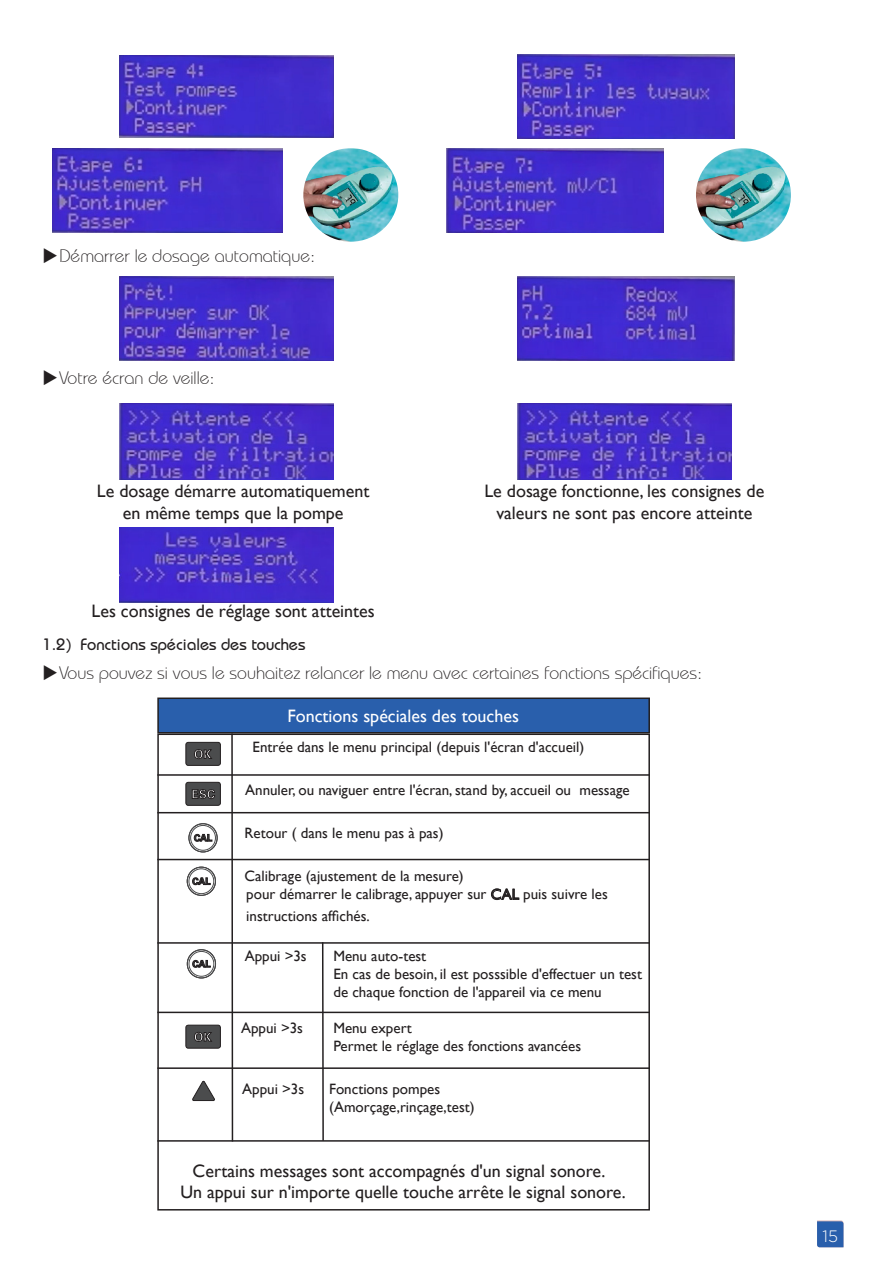
<style>
.page{position:relative;width:893px;height:1263px;background:#fff}
.page>*{position:absolute;margin:0;border:0;box-sizing:border-box;transform-origin:0 0}
.t1{font:18px/21.6px "Gill Sans";color:#231f20;text-align:center}
.t2{font:300 18px "Bauhaus IT Cby BT";color:#231f20}
.t3{font:18px "Gill Sans";color:#fff}
.t4{font:500 16.5px "Bauhaus Std";color:#231f20}
.t5{font:300 16.5px "Gotham";color:#fff}
.t6{font:15px "Gill Sans";color:#231f20}
</style>
<div class="page">
<div style="left:158px;top:698px;width:491px;height:35px;background:#295fac"></div>
<div style="left:157px;top:697px;width:493px;height:36px;border:2px solid #231f20"></div>
<div style="left:186px;top:742px;width:34px;height:23px;background:#4b4c4d;border-radius:2px"></div>
<div style="left:186px;top:742px;width:35px;height:23px;border:1px solid #231f20;border-radius:2px"></div>
<svg style="left:194px;top:749px;width:18px;height:10px"></svg>
<div style="left:186px;top:782px;width:34px;height:23px;background:#4b4c4d;border-radius:2px"></div>
<div style="left:186px;top:782px;width:35px;height:23px;border:1px solid #231f20;border-radius:2px"></div>
<svg style="left:192px;top:789px;width:23px;height:10px"></svg>
<svg style="left:189px;top:824px;width:28px;height:28px"></svg>
<div style="left:189px;top:823px;width:28px;height:29px;border:1px solid #4b4c4d;border-radius:50%"></div>
<div style="left:190px;top:825px;width:26px;height:25px;border:1px solid #4b4c4d;border-radius:50%"></div>
<svg style="left:194px;top:834px;width:18px;height:8px"></svg>
<svg style="left:187px;top:867px;width:28px;height:28px"></svg>
<div style="left:187px;top:867px;width:29px;height:28px;border:1px solid #4b4c4d;border-radius:50%"></div>
<div style="left:189px;top:869px;width:25px;height:25px;border:1px solid #4b4c4d;border-radius:50%"></div>
<svg style="left:192px;top:877px;width:19px;height:8px"></svg>
<svg style="left:187px;top:950px;width:29px;height:28px"></svg>
<div style="left:187px;top:949px;width:29px;height:29px;border:1px solid #4b4c4d;border-radius:50%"></div>
<div style="left:189px;top:951px;width:25px;height:25px;border:1px solid #4b4c4d;border-radius:50%"></div>
<svg style="left:192px;top:960px;width:19px;height:8px"></svg>
<div style="left:186px;top:1025px;width:34px;height:23px;background:#4b4c4d;border-radius:2px"></div>
<div style="left:186px;top:1025px;width:35px;height:23px;border:1px solid #231f20;border-radius:2px"></div>
<svg style="left:194px;top:1032px;width:18px;height:10px"></svg>
<svg style="left:192px;top:1081px;width:23px;height:20px"></svg>
<div style="left:157px;top:733px;width:493px;height:477px;border:2px solid #231f20"></div>
<hr style="left:157px;top:774px;width:493px;height:2px;background:#231f20">
<hr style="left:157px;top:812px;width:493px;height:1px;background:#231f20">
<hr style="left:157px;top:859px;width:493px;height:1px;background:#231f20">
<hr style="left:157px;top:942px;width:493px;height:2px;background:#231f20">
<hr style="left:157px;top:1012px;width:493px;height:1px;background:#231f20">
<hr style="left:157px;top:1067px;width:493px;height:2px;background:#231f20">
<hr style="left:157px;top:1140px;width:493px;height:2px;background:#231f20">
<hr style="left:231px;top:733px;width:2px;height:408px;background:#231f20">
<hr style="left:322px;top:942px;width:2px;height:199px;background:#231f20">
<img style="left:119px;top:55px;width:214px;height:82px">
<img style="left:517px;top:54px;width:217px;height:85px">
<img style="left:52px;top:148px;width:230px;height:84px">
<img style="left:446px;top:148px;width:217px;height:84px">
<img style="left:303px;top:148px;width:95px;height:94px">
<img style="left:696px;top:148px;width:95px;height:94px">
<img style="left:119px;top:276px;width:214px;height:84px">
<img style="left:517px;top:276px;width:217px;height:84px">
<img style="left:119px;top:404px;width:214px;height:75px">
<img style="left:517px;top:404px;width:214px;height:75px">
<img style="left:119px;top:527px;width:214px;height:75px">
<svg style="left:817px;top:1220px;width:26px;height:27px"></svg>
<p class="t2" style="left:60px;top:245px;width:257px">Démarrer le dosage automatique:</p>
<p class="t2" style="left:60px;top:366px;width:157px">Votre écran de veille:</p>
<p class="t1" style="left:97px;top:481px;width:274px">Le dosage démarre automatiquement en même temps que la pompe</p>
<p class="t1" style="left:484px;top:481px;width:281px">Le dosage fonctionne, les consignes de valeurs ne sont pas encore atteinte</p>
<p class="t1" style="left:92px;top:601px;width:285px">Les consignes de réglage sont atteintes</p>
<p class="t4" style="left:43px;top:634px;width:264px">1.2) Fonctions spéciales des touches</p>
<p class="t2" style="left:60px;top:661px;width:644px">Vous pouvez si vous le souhaitez relancer le menu avec certaines fonctions spécifiques:</p>
<p class="t3" style="left:288px;top:705px;width:233px">Fonctions spéciales des touches</p>
<p class="t6" style="left:253px;top:738px;width:333px">Entrée dans le menu principal (depuis l'écran d'accueil)</p>
<p class="t6" style="left:245px;top:781px;width:386px">Annuler, ou naviguer entre l'écran, stand by, accueil ou message</p>
<p class="t6" style="left:245px;top:824px;width:200px">Retour ( dans le menu pas à pas)</p>
<p class="t6" style="left:245px;top:868px;width:221px">Calibrage (ajustement de la mesure)</p>
<p class="t6" style="left:246px;top:886px;width:363px">pour démarrer le calibrage, appuyer sur CAL puis suivre les</p>
<p class="t6" style="left:246px;top:907px;width:125px">instructions affichés.</p>
<p class="t6" style="left:245px;top:947px;width:63px">Appui &gt;3s</p>
<p class="t6" style="left:333px;top:947px;width:94px">Menu auto-test</p>
<p class="t6" style="left:333px;top:965px;width:310px">En cas de besoin, il est posssible d'effectuer un test</p>
<p class="t6" style="left:333px;top:983px;width:270px">de chaque fonction de l'appareil via ce menu</p>
<p class="t6" style="left:241px;top:1019px;width:63px">Appui &gt;3s</p>
<p class="t6" style="left:333px;top:1019px;width:80px">Menu expert</p>
<p class="t6" style="left:333px;top:1037px;width:249px">Permet le réglage des fonctions avancées</p>
<p class="t6" style="left:242px;top:1080px;width:63px">Appui &gt;3s</p>
<p class="t6" style="left:329px;top:1080px;width:112px">Fonctions pompes</p>
<p class="t6" style="left:329px;top:1098px;width:147px">(Amorçage,rinçage,test)</p>
<p class="t1" style="left:193px;top:1160px;width:414px">Certains messages sont accompagnés d'un signal sonore.</p>
<p class="t1" style="left:181px;top:1182px;width:447px">Un appui sur n'importe quelle touche arrête le signal sonore.</p>
<p class="t5" style="left:822px;top:1224px;width:17px">15</p>
<p class="t5" style="left:822px;top:1226px;width:17px">15</p>
</div>
